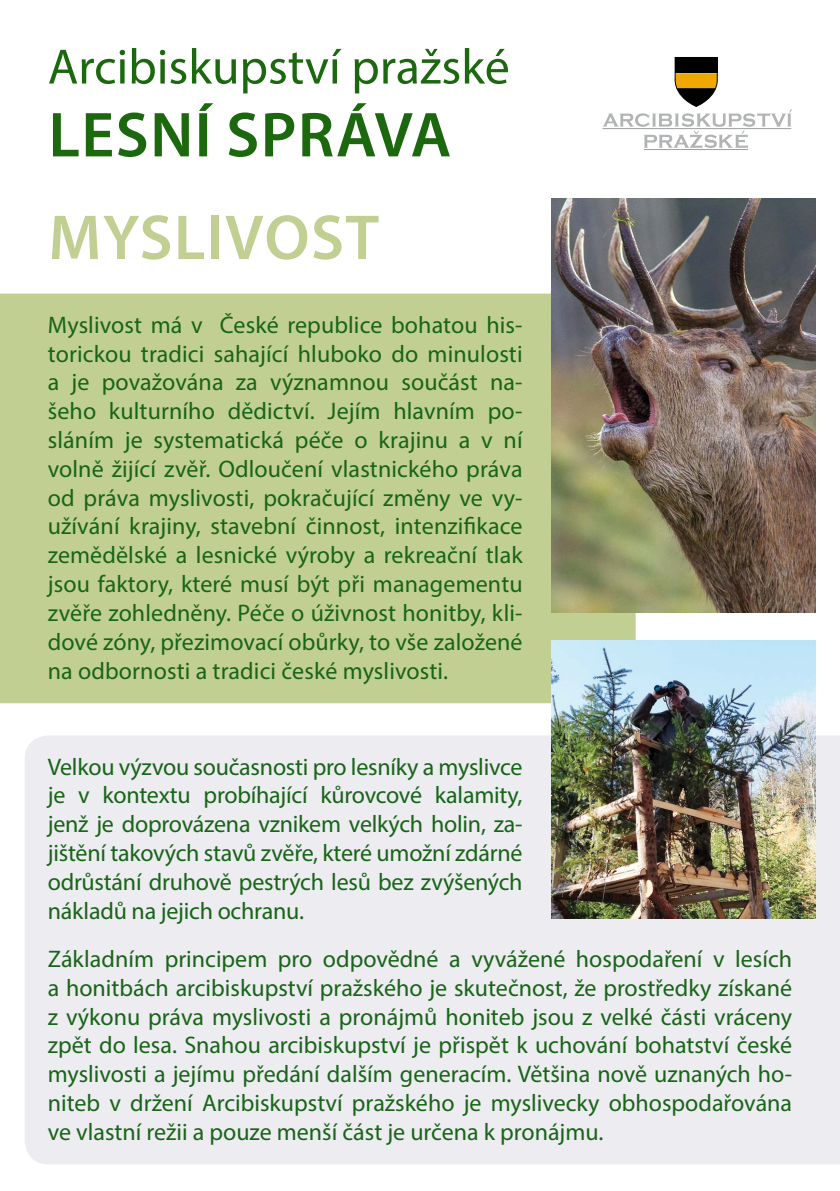
<style>
.page{position:relative;width:840px;height:1191px;background:#fff}
.page>*{position:absolute;margin:0;border:0;box-sizing:border-box;transform-origin:0 0}
.t1{font:600 64px "Myriad Pro";letter-spacing:.02em;color:#1c680f}
.t2{font:600 64px "Myriad Pro";letter-spacing:.02em;color:#c2cf92}
.t3{font:50px "Myriad Pro";color:#1c680f}
.t4{font:24px/28.8px "Myriad Pro";color:#186418;text-align:justify}
</style>
<div class="page">
<div style="left:25px;top:735px;width:814px;height:429px;background:#edecf1"></div>
<div style="left:0;top:293px;width:635px;height:410px;background:#c2cf92"></div>
<svg style="left:602px;top:57px;width:189px;height:91px"></svg>
<hr style="left:643px;top:149px;width:104px;height:1px;background:#9c9e9f">
<img style="left:550px;top:198px;width:264px;height:414px">
<img style="left:550px;top:641px;width:264px;height:277px">
<h2 class="t3" style="left:48px;top:36px;width:463px">Arcibiskupství pražské</h2>
<h1 class="t1" style="left:48px;top:94px;width:404px">LESNÍ SPRÁVA</h1>
<h1 class="t2" style="left:48px;top:197px;width:332px">MYSLIVOST</h1>
<p class="t4" style="left:48px;top:310px;width:476px">Myslivost má v České republice bohatou his&shy;torickou tradici sahající hluboko do minulosti a je považována za významnou součást na&shy;šeho kulturního dědictví. Jejím hlavním po&shy;sláním je systematická péče o krajinu a v ní volně žijící zvěř. Odloučení vlastnického práva od práva myslivosti, pokračující změny ve vy&shy;užívání krajiny, stavební činnost, intenzifikace zemědělské a lesnické výroby a rekreační tlak jsou faktory, které musí být při managementu zvěře zohledněny. Péče o úživnost honitby, kli&shy;dové zóny, přezimovací obůrky, to vše založené na odbornosti a tradici české myslivosti.</p>
<p class="t4" style="left:48px;top:751px;width:476px">Velkou výzvou současnosti pro lesníky a myslivce je v kontextu probíhající kůrovcové kalamity, jenž je doprovázena vznikem velkých holin, za&shy;jištění takových stavů zvěře, které umožní zdárné odrůstání druhově pestrých lesů bez zvýšených nákladů na jejich ochranu.</p>
<p class="t4" style="left:48px;top:944px;width:745px">Základním principem pro odpovědné a vyvážené hospodaření v lesích a honitbách arcibiskupství pražského je skutečnost, že prostředky získané z výkonu práva myslivosti a pronájmů honiteb jsou z velké části vráceny zpět do lesa. Snahou arcibiskupství je přispět k uchování bohatství české myslivosti a jejímu předání dalším generacím. Většina nově uznaných ho&shy;niteb v držení Arcibiskupství pražského je myslivecky obhospodařována ve vlastní režii a pouze menší část je určena k pronájmu.</p>
</div>
